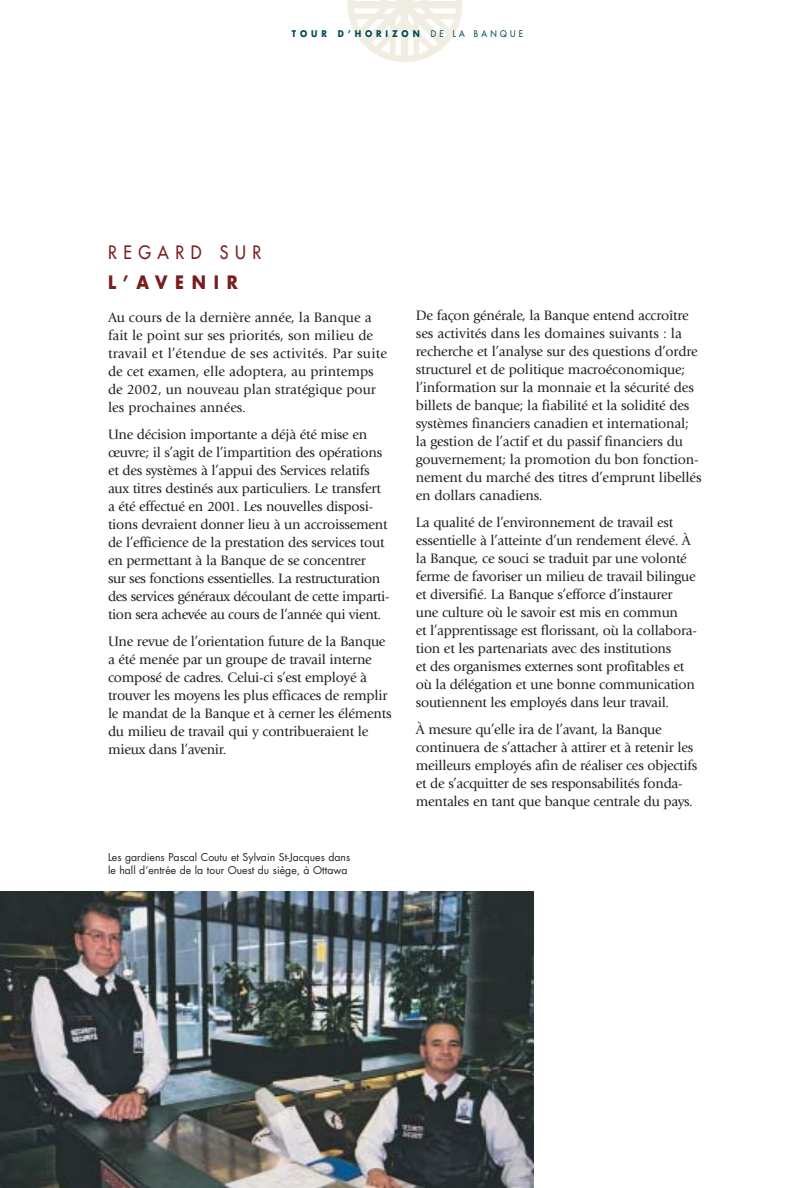
<style>
.page{position:relative;width:810px;height:1188px;background:#fff}
.page>*{position:absolute;margin:0;border:0;box-sizing:border-box;transform-origin:0 0}
.t1{font:18px "Futura";letter-spacing:.405em;color:#791e1f;scale:.9 1}
.t2{font:700 18px "Futura";letter-spacing:.48em;color:#791e1f;scale:.9 1}
.t3{font:14.25px/18px "Giovanni";letter-spacing:-.015em;color:#231f1f}
.t4{font:10.5px/13.5px "Futura";color:#231f1f}
.t5{font:700 9px "Futura";letter-spacing:.48em;color:#004d55;scale:.9 1}
.s1{font-weight:400}
</style>
<div class="page">
<img style="left:0;top:891px;width:533px;height:297px">
<svg style="left:347px;top:0;width:115px;height:62px"></svg>
<p class="t5" style="left:292px;top:29px;width:258px">TOUR D’HORIZON <span class="s1">DE LA BANQUE</span></p>
<p class="t1" style="left:108px;top:243px;width:172px">REGARD SUR</p>
<p class="t2" style="left:108px;top:274px;width:146px">L’AVENIR</p>
<p class="t3" style="left:108px;top:309px;width:281px">Au cours de la dernière année, la Banque a fait le point sur ses priorités, son milieu de travail et l’étendue de ses activités. Par suite de cet examen, elle adoptera, au printemps de 2002, un nouveau plan stratégique pour les prochaines années.</p>
<p class="t3" style="left:108px;top:426px;width:283px">Une décision importante a déjà été mise en œuvre; il s’agit de l’impartition des opérations et des systèmes à l’appui des Services relatifs aux titres destinés aux particuliers. Le transfert a été effectué en 2001. Les nouvelles disposi&shy;tions devraient donner lieu à un accroissement de l’efficience de la prestation des services tout en permettant à la Banque de se concentrer<br>sur ses fonctions essentielles. La restructuration des services généraux découlant de cette imparti&shy;tion sera achevée au cours de l’année qui vient.</p>
<p class="t3" style="left:108px;top:633px;width:285px">Une revue de l’orientation future de la Banque a été menée par un groupe de travail interne composé de cadres. Celui-ci s’est employé à trouver les moyens les plus efficaces de remplir le mandat de la Banque et à cerner les éléments du milieu de travail qui y contribueraient le mieux dans l’avenir.</p>
<p class="t4" style="left:108px;top:851px;width:244px">Les gardiens Pascal Coutu et Sylvain St-Jacques dans le hall d’entrée de la tour Ouest du siège, à Ottawa</p>
<p class="t3" style="left:416px;top:308px;width:287px">De façon générale, la Banque entend accroître ses activités dans les domaines suivants : la recherche et l’analyse sur des questions d’ordre structurel et de politique macroéconomique; l’information sur la monnaie et la sécurité des billets de banque; la fiabilité et la solidité des systèmes financiers canadien et international; la gestion de l’actif et du passif financiers du gouvernement; la promotion du bon fonction&shy;nement du marché des titres d’emprunt libellés en dollars canadiens.</p>
<p class="t3" style="left:416px;top:515px;width:283px">La qualité de l’environnement de travail est essentielle à l’atteinte d’un rendement élevé. À la Banque, ce souci se traduit par une volonté ferme de favoriser un milieu de travail bilingue et diversifié. La Banque s’efforce d’instaurer une culture où le savoir est mis en commun<br>et l’apprentissage est florissant, où la collabora&shy;tion et les partenariats avec des institutions<br>et des organismes externes sont profitables et où la délégation et une bonne communication soutiennent les employés dans leur travail.</p>
<p class="t3" style="left:416px;top:722px;width:283px">À mesure qu’elle ira de l’avant, la Banque continuera de s’attacher à attirer et à retenir les meilleurs employés afin de réaliser ces objectifs et de s’acquitter de ses responsabilités fonda&shy;mentales en tant que banque centrale du pays.</p>
</div>
